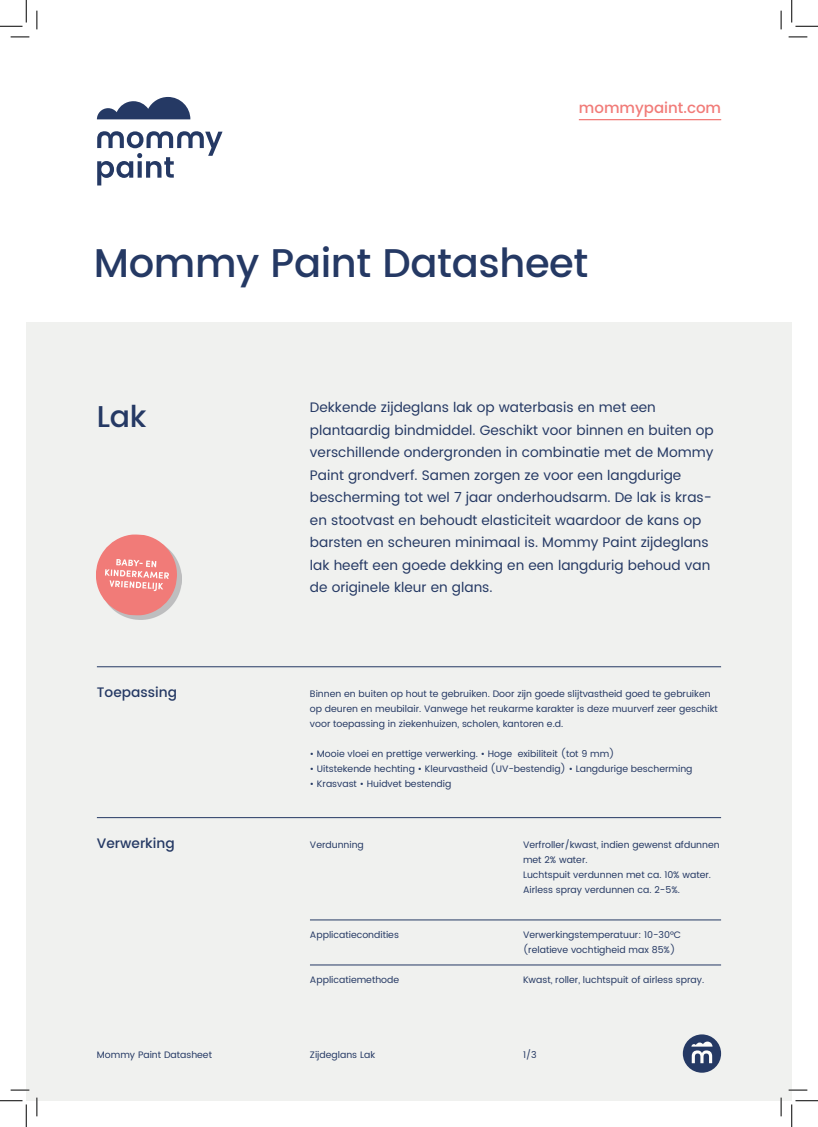
<style>
.page{position:relative;width:818px;height:1127px;background:#fff}
.page>*{position:absolute;margin:0;border:0;box-sizing:border-box;transform-origin:0 0}
.t1{font:500 40px "Poppins";letter-spacing:-.01em;color:#253964}
.t2{font:500 30px "Poppins";color:#253964}
.t3{font:500 15px "Poppins";color:#f17b78}
.t4{font:13.75px/22.5px "Poppins";color:#253964}
.t5{font:500 13.75px "Poppins";color:#253964}
.t6{font:9.38px/15px "Poppins";color:#253964}
</style>
<div class="page">
<div style="left:26px;top:322px;width:766px;height:778px;background:#f0f1ef"></div>
<hr style="left:97px;top:817px;width:624px;height:1px;background:#253964">
<hr style="left:97px;top:666px;width:624px;height:1px;background:#253964">
<img style="left:123px;top:562px;width:58px;height:57px">
<svg style="left:96px;top:534px;width:82px;height:82px"></svg>
<svg style="left:97px;top:131px;width:126px;height:54px"></svg>
<svg style="left:97px;top:97px;width:93px;height:22px"></svg>
<div style="left:683px;top:1034px;width:38px;height:38px;background:#253964;border-radius:50%"></div>
<svg style="left:691px;top:1041px;width:21px;height:21px"></svg>
<hr style="left:579px;top:119px;width:142px;height:1px;background:#f17b78">
<hr style="left:310px;top:919px;width:411px;height:1px;background:#253964">
<hr style="left:310px;top:964px;width:411px;height:1px;background:#253964">
<svg style="left:11px;top:36px;width:18px;height:2px"></svg>
<svg style="left:788px;top:36px;width:19px;height:2px"></svg>
<svg style="left:11px;top:1089px;width:18px;height:1px"></svg>
<svg style="left:788px;top:1089px;width:19px;height:1px"></svg>
<svg style="left:36px;top:11px;width:2px;height:18px"></svg>
<svg style="left:36px;top:1097px;width:2px;height:18px"></svg>
<svg style="left:780px;top:11px;width:2px;height:18px"></svg>
<svg style="left:780px;top:1097px;width:2px;height:18px"></svg>
<svg style="left:0;top:0;width:27px;height:27px"></svg>
<svg style="left:0;top:1100px;width:27px;height:26px"></svg>
<svg style="left:791px;top:0;width:27px;height:27px"></svg>
<svg style="left:791px;top:1100px;width:27px;height:26px"></svg>
<h3 class="t3" style="left:579px;top:97px;width:144px">mommypaint.com</h3>
<h1 class="t1" style="left:94px;top:233px;width:496px">Mommy Paint Datasheet</h1>
<h2 class="t2" style="left:97px;top:394px;width:51px">Lak</h2>
<p class="t4" style="left:310px;top:396px;width:405px">Dekkende zijdeglans lak op waterbasis en met een plantaardig bindmiddel. Geschikt voor binnen en buiten op verschillende ondergronden in combinatie met de Mommy Paint grondverf. Samen zorgen ze voor een langdurige bescherming tot wel 7 jaar onderhoudsarm. De lak is kras&shy;en stootvast en behoudt elasticiteit waardoor de kans op barsten en scheuren minimaal is. Mommy Paint zijdeglans lak heeft een goede dekking en een langdurig behoud van de originele kleur en glans.</p>
<h3 class="t5" style="left:97px;top:682px;width:82px">Toepassing</h3>
<p class="t6" style="left:310px;top:686px;width:409px">Binnen en buiten op hout te gebruiken. Door zijn goede slijtvastheid goed te gebruiken op deuren en meubilair. Vanwege het reukarme karakter is deze muurverf zeer geschikt voor toepassing in ziekenhuizen, scholen, kantoren e.d.</p>
<p class="t6" style="left:310px;top:746px;width:306px">• Mooie vloei en prettige verwerking. • Hoge exibiliteit (tot 9 mm)</p>
<p class="t6" style="left:310px;top:761px;width:384px">• Uitstekende hechting • Kleurvastheid (UV-bestendig) • Langdurige bescherming</p>
<p class="t6" style="left:310px;top:776px;width:143px">• Krasvast • Huidvet bestendig</p>
<h3 class="t5" style="left:97px;top:832px;width:79px">Verwerking</h3>
<p class="t6" style="left:310px;top:836px;width:55px">Verdunning</p>
<p class="t6" style="left:310px;top:926px;width:91px">Applicatiecondities</p>
<p class="t6" style="left:310px;top:971px;width:91px">Applicatiemethode</p>
<p class="t6" style="left:523px;top:836px;width:198px">Verfroller/kwast, indien gewenst afdunnen met 2% water.<br>Luchtspuit verdunnen met ca. 10% water.<br>Airless spray verdunnen ca. 2-5%.</p>
<p class="t6" style="left:523px;top:926px;width:160px">Verwerkingstemperatuur: 10-30°C (relatieve vochtigheid max 85%)</p>
<p class="t6" style="left:523px;top:971px;width:183px">Kwast, roller, luchtspuit of airless spray.</p>
<p class="t6" style="left:97px;top:1046px;width:117px">Mommy Paint Datasheet</p>
<p class="t6" style="left:310px;top:1046px;width:67px">Zijdeglans Lak</p>
<p class="t6" style="left:523px;top:1046px;width:15px">1/3</p>
</div>
